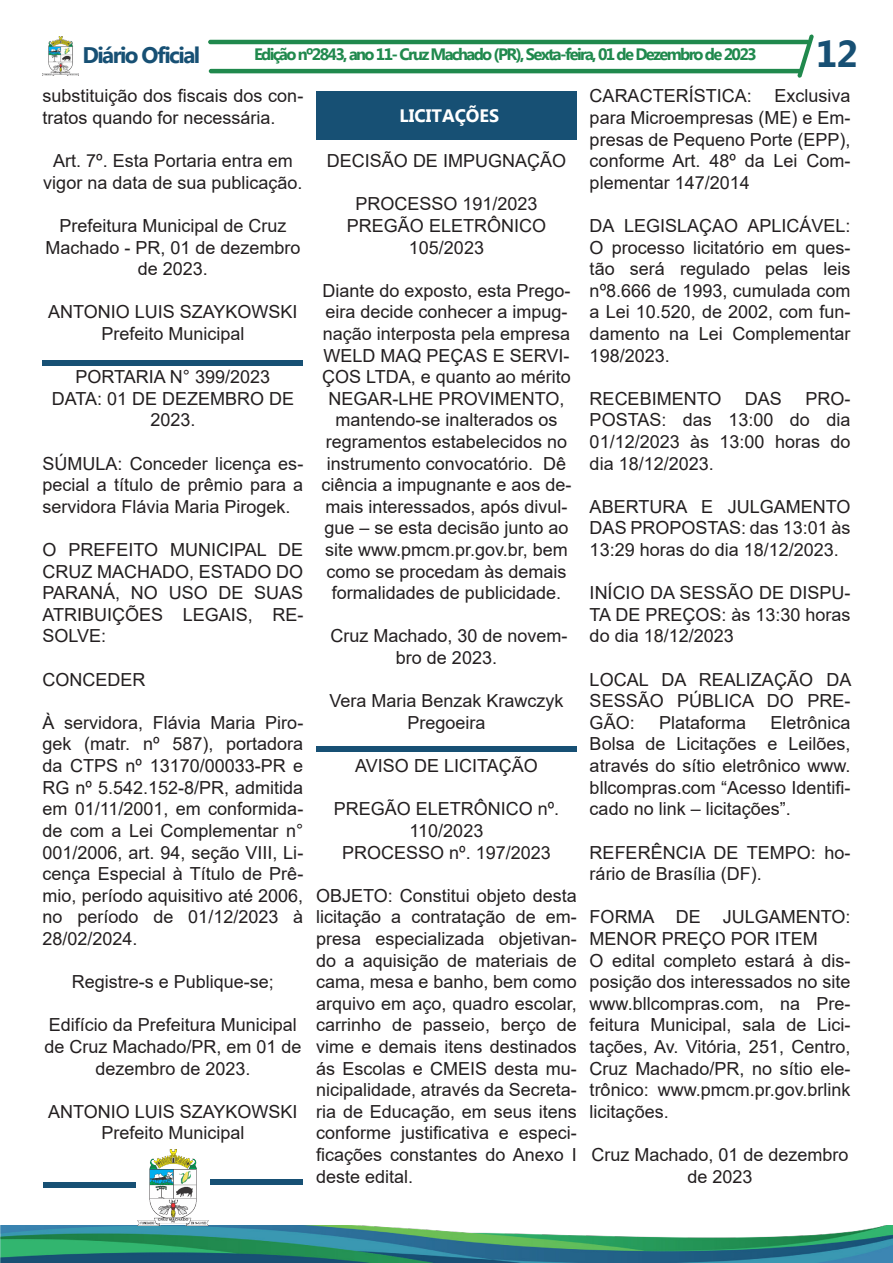
<style>
.page{position:relative;width:893px;height:1263px;background:#fff}
.page>*{position:absolute;margin:0;border:0;box-sizing:border-box;transform-origin:0 0}
.t1{font:700 37.5px "Myanmar Text";color:#175074}
.t2{font:700 22.5px "Myanmar Text";letter-spacing:-.07em;color:#175074}
.t3{font:18px/21.6px "Arial";color:#231f20;text-align:justify}
.t4{font:700 18px "Myanmar Text";color:#fff}
.t5{font:700 16.5px "Myanmar Text";letter-spacing:-.1em;color:#20894d}
</style>
<div class="page">
<hr style="left:208px;top:40px;width:602px;height:4px;background:#20894d;border-radius:2px">
<hr style="left:209px;top:69px;width:593px;height:4px;background:#20894d;border-radius:2px">
<img style="left:43px;top:37px;width:36px;height:38px">
<svg style="left:797px;top:34px;width:17px;height:44px"></svg>
<img style="left:0;top:1225px;width:893px;height:38px">
<div style="left:43px;top:360px;width:260px;height:6px;background:#175074"></div>
<div style="left:316px;top:746px;width:261px;height:6px;background:#175074"></div>
<svg style="left:43px;top:1182px;width:92px;height:6px"></svg>
<img style="left:138px;top:1150px;width:70px;height:75px">
<svg style="left:210px;top:1179px;width:93px;height:6px"></svg>
<div style="left:316px;top:91px;width:261px;height:49px;background:#175074"></div>
<p class="t2" style="left:82px;top:42px;width:119px">Diário Oficial</p>
<p class="t5" style="left:254px;top:45px;width:504px">Edição nº2843, ano 11- Cruz Machado (PR), Sexta-feira, 01 de Dezembro de 2023</p>
<p class="t1" style="left:816px;top:32px;width:44px">12</p>
<p class="t3" style="left:43px;top:85px;width:262px">substituição dos fiscais dos con&shy;tratos quando for necessária.</p>
<p class="t3" style="left:43px;top:150px;width:261px;text-align:center">Art. 7º. Esta Portaria entra em vigor na data de sua publicação.</p>
<p class="t3" style="left:45px;top:215px;width:257px;text-align:center">Prefeitura Municipal de Cruz<br>Machado - PR, 01 de dezembro de 2023.</p>
<p class="t3" style="left:48px;top:301px;width:251px">ANTONIO LUIS SZAYKOWSKI</p>
<p class="t3" style="left:101px;top:323px;width:145px">Prefeito Municipal</p>
<p class="t3" style="left:76px;top:366px;width:196px">PORTARIA N° 399/2023</p>
<p class="t3" style="left:52px;top:388px;width:244px;text-align:center">DATA: 01 DE DEZEMBRO DE<br>2023.</p>
<p class="t3" style="left:43px;top:452px;width:262px">SÚMULA: Conceder licença es&shy;pecial a título de prêmio para a servidora Flávia Maria Pirogek.</p>
<p class="t3" style="left:43px;top:539px;width:262px">O PREFEITO MUNICIPAL DE CRUZ MACHADO, ESTADO DO PARANÁ, NO USO DE SUAS ATRIBUIÇÕES LEGAIS, RE-SOLVE:</p>
<p class="t3" style="left:43px;top:668px;width:104px">CONCEDER</p>
<p class="t3" style="left:43px;top:712px;width:262px">À servidora, Flávia Maria Piro&shy;gek (matr. nº 587), portadora da CTPS nº 13170/00033-PR e RG nº 5.542.152-8/PR, admitida em 01/11/2001, em conformida&shy;de com a Lei Complementar n° 001/2006, art. 94, seção VIII, Li&shy;cença Especial à Título de Prê&shy;mio, período aquisitivo até 2006, no período de 01/12/2023 à 28/02/2024.</p>
<p class="t3" style="left:72px;top:971px;width:204px">Registre-s e Publique-se;</p>
<p class="t3" style="left:44px;top:1014px;width:259px;text-align:center">Edifício da Prefeitura Municipal de Cruz Machado/PR, em 01 de dezembro de 2023.</p>
<p class="t3" style="left:48px;top:1100px;width:251px">ANTONIO LUIS SZAYKOWSKI</p>
<p class="t3" style="left:101px;top:1122px;width:145px">Prefeito Municipal</p>
<p class="t4" style="left:400px;top:105px;width:101px">LICITAÇÕES</p>
<p class="t3" style="left:327px;top:150px;width:241px">DECISÃO DE IMPUGNAÇÃO</p>
<p class="t3" style="left:355px;top:193px;width:184px">PROCESSO 191/2023</p>
<p class="t3" style="left:347px;top:215px;width:201px;text-align:center">PREGÃO ELETRÔNICO<br>105/2023</p>
<p class="t3" style="left:321px;top:280px;width:252px;text-align:center">Diante do exposto, esta Prego&shy;eira decide conhecer a impug&shy;nação interposta pela empresa<br>WELD MAQ PEÇAS E SERVI-<br>ÇOS LTDA, e quanto ao mérito<br>NEGAR-LHE PROVIMENTO, mantendo-se inalterados os regramentos estabelecidos no instrumento convocatório. Dê ciência a impugnante e aos de&shy;mais interessados, após divul&shy;gue – se esta decisão junto ao site www.pmcm.pr.gov.br, bem como se procedam às demais formalidades de publicidade.</p>
<p class="t3" style="left:330px;top:625px;width:239px;text-align:center">Cruz Machado, 30 de novem&shy;bro de 2023.</p>
<p class="t3" style="left:329px;top:690px;width:236px">Vera Maria Benzak Krawczyk</p>
<p class="t3" style="left:407px;top:712px;width:80px">Pregoeira</p>
<p class="t3" style="left:355px;top:755px;width:184px">AVISO DE LICITAÇÃO</p>
<p class="t3" style="left:334px;top:798px;width:227px;text-align:center">PREGÃO ELETRÔNICO nº.<br>110/2023</p>
<p class="t3" style="left:342px;top:841px;width:210px">PROCESSO nº. 197/2023</p>
<p class="t3" style="left:316px;top:884px;width:262px">OBJETO: Constitui objeto desta licitação a contratação de em&shy;presa especializada objetivan&shy;do a aquisição de materiais de cama, mesa e banho, bem como arquivo em aço, quadro escolar, carrinho de passeio, berço de vime e demais itens destinados ás Escolas e CMEIS desta mu&shy;nicipalidade, através da Secreta&shy;ria de Educação, em seus itens conforme justificativa e especi&shy;ficações constantes do Anexo I deste edital.</p>
<p class="t3" style="left:590px;top:85px;width:164px">CARACTERÍSTICA:</p>
<p class="t3" style="left:590px;top:85px;width:262px;text-indent:185px">Exclusiva para Microempresas (ME) e Em&shy;presas de Pequeno Porte (EPP), conforme Art. 48º da Lei Com&shy;plementar 147/2014</p>
<p class="t3" style="left:590px;top:215px;width:262px">DA LEGISLAÇAO APLICÁVEL:<br>O processo licitatório em ques&shy;tão será regulado pelas leis nº8.666 de 1993, cumulada com a Lei 10.520, de 2002, com fun&shy;damento na Lei Complementar 198/2023.</p>
<p class="t3" style="left:590px;top:388px;width:133px">RECEBIMENTO</p>
<p class="t3" style="left:745px;top:388px;width:39px">DAS</p>
<p class="t3" style="left:590px;top:388px;width:262px;text-indent:216px">PRO-POSTAS: das 13:00 do dia 01/12/2023 às 13:00 horas do dia 18/12/2023.</p>
<p class="t3" style="left:590px;top:496px;width:262px">ABERTURA E JULGAMENTO DAS PROPOSTAS: das 13:01 às 13:29 horas do dia 18/12/2023.</p>
<p class="t3" style="left:590px;top:582px;width:262px">INÍCIO DA SESSÃO DE DISPU-TA DE PREÇOS: às 13:30 horas do dia 18/12/2023</p>
<p class="t3" style="left:590px;top:668px;width:263px">LOCAL DA REALIZAÇÃO DA SESSÃO PÚBLICA DO PRE-GÃO:</p>
<p class="t3" style="left:659px;top:712px;width:89px">Plataforma</p>
<p class="t3" style="left:590px;top:712px;width:262px;text-indent:181px">Eletrônica Bolsa de Licitações e Leilões, através do sítio eletrônico www. bllcompras.com “Acesso Identifi&shy;cado no link – licitações”.</p>
<p class="t3" style="left:590px;top:841px;width:262px">REFERÊNCIA DE TEMPO: ho&shy;rário de Brasília (DF).</p>
<p class="t3" style="left:590px;top:906px;width:262px">FORMA DE JULGAMENTO:<br>MENOR PREÇO POR ITEM</p>
<p class="t3" style="left:590px;top:949px;width:262px">O edital completo estará à dis&shy;posição dos interessados no site www.bllcompras.com, na Pre&shy;feitura Municipal, sala de Lici&shy;tações, Av. Vitória, 251, Centro, Cruz Machado/PR, no sítio ele&shy;trônico: www.pmcm.pr.gov.brlink licitações.</p>
<p class="t3" style="left:591px;top:1144px;width:259px;text-align:center">Cruz Machado, 01 de dezembro de 2023</p>
</div>
